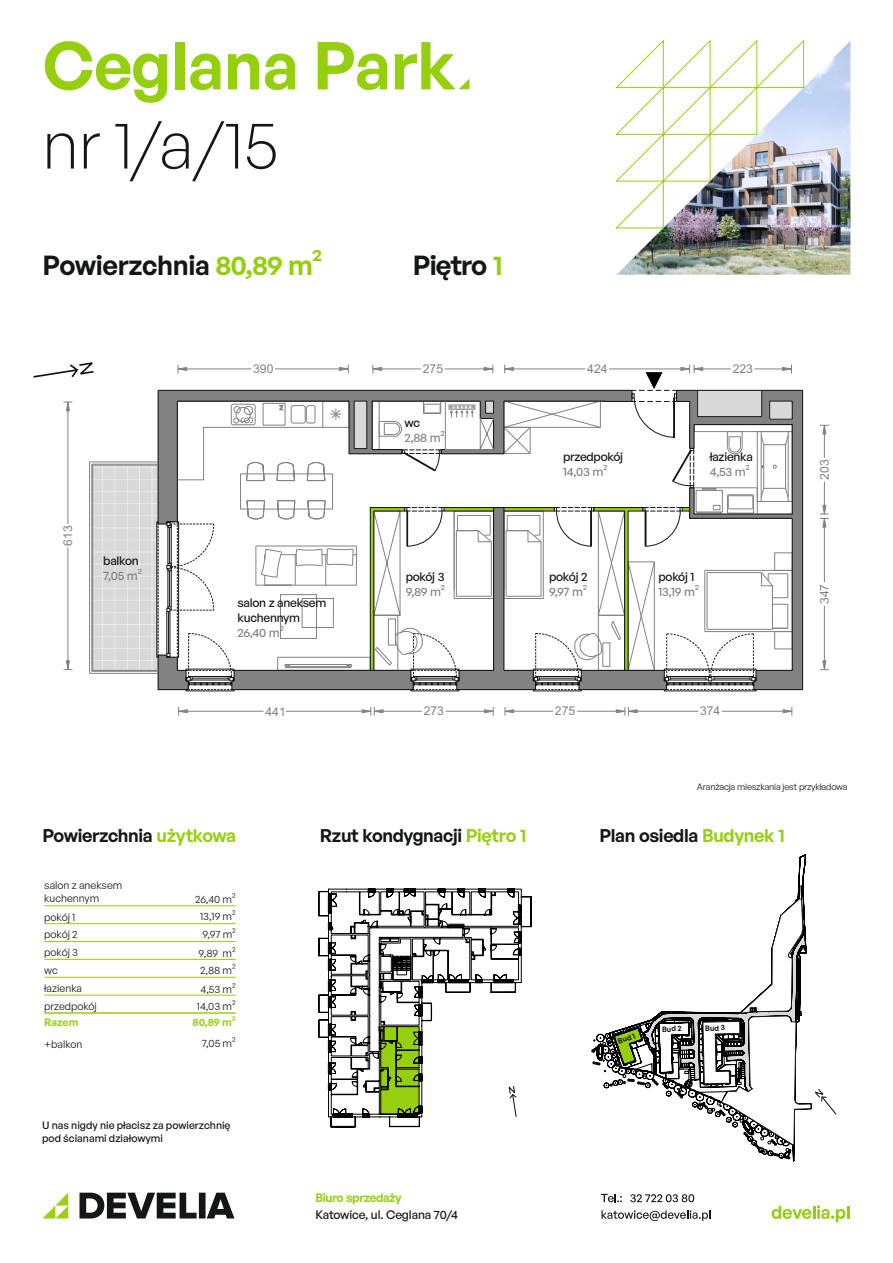
<style>
.page{position:relative;width:893px;height:1263px;background:#fff}
.page>*{position:absolute;margin:0;border:0;box-sizing:border-box;transform-origin:0 0}
.t1{font:66px "General Sans Semibold";letter-spacing:-.005em;color:#96cf0f}
.t2{font:66px "General Sans Light";color:#151616}
.t3{font:27px "General Sans Semibold";letter-spacing:-.025em;color:#151616}
.t4{font:18px "General Sans Semibold";letter-spacing:-.02em;color:#151616}
.t5{font:12.15px "Arial";color:#818281}
.t6{font:12px/15px "General Sans Medium";letter-spacing:-.02em;color:#151616}
.t7{font:12px "General Sans Medium";letter-spacing:-.02em;color:#818281}
.t8{font:12px "General Sans Semibold";letter-spacing:-.035em;color:#96cf0f}
.t9{font:10.5px/13.2px "General Sans Regular";color:#151616}
.t10{font:10.5px/13.2px "General Sans Medium";color:#151616}
.t11{font:10.5px "General Sans Semibold";color:#96cf0f}
.t12{font:9px "General Sans Regular";letter-spacing:-.02em;color:#151616}
.t13{font:7.5px "General Sans Semibold";color:#151616}
.s1{color:#94ce0e}
.s2{color:#96cf0f}
</style>
<div class="page">
<img style="left:616px;top:41px;width:234px;height:234px">
<svg style="left:616px;top:40px;width:188px;height:188px"></svg>
<svg style="left:818px;top:1205px;width:31px;height:17px"></svg>
<svg style="left:43px;top:1193px;width:25px;height:25px"></svg>
<svg style="left:80px;top:1193px;width:154px;height:25px"></svg>
<svg style="left:459px;top:78px;width:11px;height:11px"></svg>
<hr style="left:44px;top:1012px;width:192px;height:2px;background:#96cf0f">
<hr style="left:44px;top:995px;width:192px;height:1px;background:#96cf0f">
<hr style="left:44px;top:977px;width:192px;height:1px;background:#96cf0f">
<hr style="left:44px;top:959px;width:192px;height:1px;background:#96cf0f">
<hr style="left:44px;top:941px;width:192px;height:1px;background:#96cf0f">
<hr style="left:44px;top:923px;width:192px;height:1px;background:#96cf0f">
<hr style="left:44px;top:905px;width:192px;height:1px;background:#96cf0f">
<svg style="left:587px;top:580px;width:231px;height:642px"></svg>
<svg style="left:612px;top:898px;width:225px;height:249px"></svg>
<svg style="left:318px;top:888px;width:214px;height:240px"></svg>
<svg style="left:508px;top:1084px;width:9px;height:34px"></svg>
<div style="left:792px;top:425px;width:11px;height:265px;background:#818281"></div>
<div style="left:690px;top:390px;width:113px;height:35px;background:#818281"></div>
<hr style="left:754px;top:689px;width:49px;height:1px;background:#151616">
<hr style="left:676px;top:390px;width:127px;height:1px;background:#151616">
<hr style="left:802px;top:390px;width:1px;height:300px;background:#151616">
<svg style="left:820px;top:424px;width:9px;height:34px"></svg>
<hr style="left:824px;top:527px;width:1px;height:55px;background:#818281">
<hr style="left:824px;top:606px;width:1px;height:55px;background:#818281">
<svg style="left:820px;top:481px;width:9px;height:47px"></svg>
<svg style="left:820px;top:660px;width:9px;height:11px"></svg>
<hr style="left:722px;top:711px;width:61px;height:1px;background:#818281">
<hr style="left:637px;top:711px;width:61px;height:1px;background:#818281">
<svg style="left:783px;top:707px;width:11px;height:9px"></svg>
<hr style="left:577px;top:711px;width:39px;height:1px;background:#818281">
<hr style="left:514px;top:711px;width:39px;height:1px;background:#818281">
<svg style="left:616px;top:707px;width:22px;height:9px"></svg>
<svg style="left:504px;top:707px;width:10px;height:9px"></svg>
<hr style="left:446px;top:711px;width:38px;height:1px;background:#818281">
<hr style="left:383px;top:711px;width:39px;height:1px;background:#818281">
<svg style="left:484px;top:707px;width:10px;height:9px"></svg>
<hr style="left:286px;top:711px;width:76px;height:1px;background:#818281">
<hr style="left:187px;top:711px;width:76px;height:1px;background:#818281">
<svg style="left:362px;top:707px;width:21px;height:9px"></svg>
<svg style="left:178px;top:707px;width:10px;height:9px"></svg>
<svg style="left:33px;top:362px;width:761px;height:329px"></svg>
<h1 class="t1" style="left:43px;top:23px;width:415px">Ceglana Park</h1>
<h1 class="t2" style="left:42px;top:102px;width:238px">nr 1/a/15</h1>
<h2 class="t3" style="left:42px;top:247px;width:281px">Powierzchnia <span class="s1">80,89 m²</span></h2>
<h2 class="t3" style="left:413px;top:247px;width:91px">Piętro <span class="s2">1</span></h2>
<p class="t5" style="left:253px;top:364px;width:22px">390</p>
<p class="t5" style="left:423px;top:364px;width:22px">275</p>
<p class="t5" style="left:587px;top:364px;width:22px">424</p>
<p class="t5" style="left:733px;top:364px;width:22px">223</p>
<p class="t5" style="left:63px;top:546px;width:22px;rotate:-90deg">613</p>
<p class="t6" style="left:103px;top:553px;width:37px">balkon</p>
<p class="t7" style="left:103px;top:568px;width:40px">7,05 m²</p>
<p class="t6" style="left:237px;top:594px;width:90px">salon z aneksem kuchennym</p>
<p class="t7" style="left:237px;top:624px;width:48px">26,40 m²</p>
<p class="t6" style="left:405px;top:415px;width:17px">wc</p>
<p class="t7" style="left:405px;top:430px;width:42px">2,88 m²</p>
<p class="t6" style="left:406px;top:568px;width:40px">pokój 3</p>
<p class="t7" style="left:406px;top:583px;width:41px">9,89 m²</p>
<p class="t6" style="left:563px;top:449px;width:61px">przedpokój</p>
<p class="t7" style="left:563px;top:464px;width:46px">14,03 m²</p>
<p class="t6" style="left:710px;top:449px;width:45px">łazienka</p>
<p class="t7" style="left:710px;top:464px;width:42px">4,53 m²</p>
<p class="t6" style="left:549px;top:568px;width:40px">pokój 2</p>
<p class="t7" style="left:549px;top:583px;width:39px">9,97 m²</p>
<p class="t6" style="left:658px;top:568px;width:37px">pokój 1</p>
<p class="t7" style="left:658px;top:583px;width:42px">13,19 m²</p>
<p class="t5" style="left:265px;top:707px;width:22px">441</p>
<p class="t5" style="left:424px;top:707px;width:22px">273</p>
<p class="t5" style="left:555px;top:707px;width:22px">275</p>
<p class="t5" style="left:700px;top:707px;width:22px">374</p>
<p class="t5" style="left:820px;top:480px;width:22px;rotate:-90deg">203</p>
<p class="t5" style="left:820px;top:604px;width:22px;rotate:-90deg">347</p>
<p class="t12" style="left:697px;top:780px;width:152px">Aranżacja mieszkania jest przykładowa</p>
<h3 class="t4" style="left:42px;top:824px;width:195px">Powierzchnia <span class="s2">użytkowa</span></h3>
<p class="t9" style="left:44px;top:878px;width:80px">salon z aneksem kuchennym</p>
<p class="t9" style="left:195px;top:892px;width:42px">26,40 m²</p>
<p class="t9" style="left:44px;top:910px;width:33px">pokój 1</p>
<p class="t9" style="left:200px;top:910px;width:37px">13,19 m²</p>
<p class="t9" style="left:44px;top:928px;width:35px">pokój 2</p>
<p class="t9" style="left:202px;top:927px;width:35px">9,97 m²</p>
<p class="t9" style="left:44px;top:945px;width:35px">pokój 3</p>
<p class="t9" style="left:199px;top:946px;width:39px">9,89 m²</p>
<p class="t9" style="left:44px;top:963px;width:15px">wc</p>
<p class="t9" style="left:200px;top:964px;width:37px">2,88 m²</p>
<p class="t9" style="left:44px;top:981px;width:39px">łazienka</p>
<p class="t9" style="left:201px;top:982px;width:37px">4,53 m²</p>
<p class="t9" style="left:44px;top:999px;width:54px">przedpokój</p>
<p class="t9" style="left:197px;top:999px;width:40px">14,03 m²</p>
<p class="t11" style="left:44px;top:1016px;width:36px">Razem</p>
<p class="t11" style="left:193px;top:1015px;width:45px">80,89 m²</p>
<p class="t9" style="left:44px;top:1037px;width:40px">+balkon</p>
<p class="t9" style="left:202px;top:1036px;width:35px">7,05 m²</p>
<p class="t10" style="left:42px;top:1118px;width:190px">U nas nigdy nie płacisz za powierzchnię pod ścianami działowymi</p>
<h3 class="t4" style="left:320px;top:824px;width:208px">Rzut kondygnacji <span class="s2">Piętro 1</span></h3>
<h3 class="t4" style="left:599px;top:824px;width:187px">Plan osiedla <span class="s2">Budynek 1</span></h3>
<p class="t8" style="left:315px;top:1190px;width:88px">Biuro sprzedaży</p>
<p class="t6" style="left:315px;top:1206px;width:144px">Katowice, ul. Ceglana 70/4</p>
<p class="t13" style="left:616px;top:1036px;width:20px;rotate:-19deg">Bud 1</p>
<p class="t13" style="left:662px;top:1024px;width:21px;rotate:-1deg">Bud 2</p>
<p class="t13" style="left:705px;top:1023px;width:21px;rotate:-1deg">Bud 3</p>
</div>
